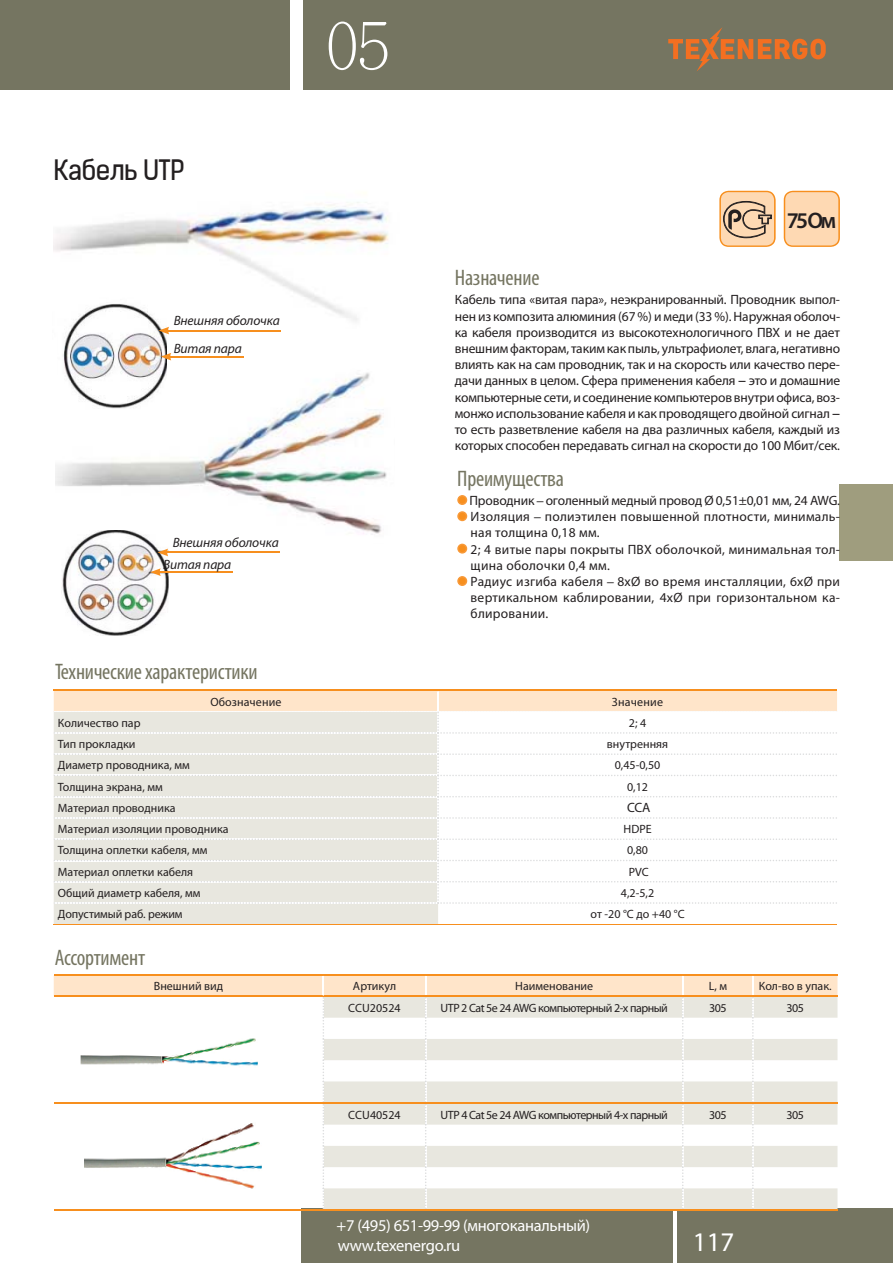
<style>
.page{position:relative;width:893px;height:1263px;background:#fff}
.page>*{position:absolute;margin:0;border:0;box-sizing:border-box;transform-origin:0 0}
.t1{font:65.25px "Adobe Ming Std Light E Ten B5 H";color:#fff}
.t2{font:27px "Kelson Sans Regular RU";letter-spacing:-.02em;color:#231f20}
.t3{font:27px "Myriad Pro";color:#fff}
.t4{font:condensed 22.5px "Myriad Pro";letter-spacing:-.01em;color:#757561}
.t5{font:600 22.5px "Myriad Pro";color:#231f20}
.t6{font:16.5px "Myriad Pro";letter-spacing:-.02em;color:#fff}
.t7{font:13.5px/16.2px "Myriad Pro";letter-spacing:.02em;color:#231f20;text-align:justify}
.t8{font:italic 13.5px/28px "Myriad Pro";letter-spacing:-.01em;color:#231f20}
.t9{font:12px "Myriad Pro";color:#231f20}
.t10{font:12px "Myriad Pro";letter-spacing:-.04em;color:#231f20}
.t11{font:12px "Myriad Pro";letter-spacing:.02em;color:#231f20}
.s1{font-weight:600}
.s2{font-family:"Charter ITC"}
</style>
<div class="page">
<div style="left:0;top:0;width:893px;height:89px;background:#757561"></div>
<div style="left:302px;top:1208px;width:591px;height:55px;background:#757561"></div>
<hr style="left:673px;top:1205px;width:3px;height:58px;background:#fff">
<svg style="left:668px;top:27px;width:158px;height:44px"></svg>
<div style="left:290px;top:0;width:13px;height:104px;background:#fff"></div>
<div style="left:840px;top:484px;width:53px;height:77px;background:#9f9d7e"></div>
<div style="left:54px;top:904px;width:384px;height:20px;background:#e8e7df"></div>
<hr style="left:54px;top:924px;width:384px;height:1px;background:#f78f1e">
<hr style="left:438px;top:924px;width:399px;height:1px;background:#f78f1e">
<svg style="left:54px;top:690px;width:783px;height:214px"></svg>
<hr style="left:54px;top:974px;width:783px;height:2px;background:#f78f1e">
<hr style="left:54px;top:1209px;width:269px;height:1px;background:#f78f1e">
<svg style="left:54px;top:976px;width:783px;height:233px"></svg>
<hr style="left:323px;top:1209px;width:514px;height:1px;background:#f78f1e">
<img style="left:84px;top:1120px;width:184px;height:73px">
<img style="left:81px;top:1016px;width:184px;height:73px">
<svg style="left:784px;top:191px;width:56px;height:56px;background:#fdd3a7"></svg>
<svg style="left:719px;top:191px;width:56px;height:56px;background:#dcb792"></svg>
<img style="left:54px;top:202px;width:335px;height:156px">
<img style="left:55px;top:372px;width:332px;height:162px">
<img style="left:54px;top:291px;width:113px;height:123px">
<hr style="left:167px;top:330px;width:113px;height:1px;background:#f78f1e">
<svg style="left:159px;top:327px;width:10px;height:7px"></svg>
<hr style="left:169px;top:356px;width:75px;height:1px;background:#f78f1e">
<svg style="left:161px;top:353px;width:10px;height:7px"></svg>
<img style="left:62px;top:531px;width:107px;height:105px">
<hr style="left:166px;top:552px;width:113px;height:1px;background:#f78f1e">
<svg style="left:158px;top:549px;width:10px;height:7px"></svg>
<hr style="left:158px;top:571px;width:75px;height:2px;background:#f78f1e">
<svg style="left:150px;top:568px;width:11px;height:8px"></svg>
<svg style="left:457px;top:495px;width:10px;height:10px"></svg>
<svg style="left:457px;top:511px;width:10px;height:10px"></svg>
<svg style="left:457px;top:544px;width:10px;height:10px"></svg>
<svg style="left:457px;top:576px;width:10px;height:10px"></svg>
<h2 class="t2" style="left:54px;top:153px;width:132px">Кабель UTP</h2>
<h1 class="t1" style="left:326px;top:21px;width:66px">05</h1>
<p class="t8" style="left:174px;top:307px;width:108px">Внешняя оболочка<br>Витая пара</p>
<p class="t8" style="left:163px;top:532px;width:117px;line-height:21.6px;text-indent:10px">Внешняя оболочка<br>Витая пара</p>
<h3 class="t4" style="left:55px;top:658px;width:204px">Технические характеристики</h3>
<h3 class="t5" style="left:787px;top:207px;width:51px">75 Ом</h3>
<h3 class="t4" style="left:455px;top:264px;width:86px">Назначение</h3>
<p class="t7" style="left:455px;top:293px;width:387px">Кабель типа «витая пара», неэкранированный. Проводник выпол&shy;нен из композита алюминия (67 %) и меди (33 %). Наружная оболоч&shy;ка кабеля производится из высокотехнологичного ПВХ и не дает внешним факторам, таким как пыль, ультрафиолет, влага, негативно влиять как на сам проводник, так и на скорость или качество пере&shy;дачи данных в целом. Сфера применения кабеля <span class="s1">−</span> это и домашние компьютерные сети, и соединение компьютеров внутри офиса, воз&shy;монжо использование кабеля и как проводящего двойной сигнал <span class="s1">− </span>то есть разветвление кабеля на два различных кабеля, каждый из которых способен передавать сигнал на скорости до 100 Мбит/сек.</p>
<h3 class="t4" style="left:457px;top:465px;width:108px">Преимущества</h3>
<p class="t7" style="left:469px;top:493px;width:372px;text-align:left">Проводник <span class="s2">–</span> оголенный медный провод Ø 0,51±0,01 мм, 24 AWG.<br>Изоляция <span class="s2">–</span> полиэтилен повышенной плотности, минималь&shy;ная толщина 0,18 мм.<br>2; 4 витые пары покрыты ПВХ оболочкой, минимальная тол&shy;щина оболочки 0,4 мм.<br>Радиус изгиба кабеля <span class="s2">–</span> 8xØ во время инсталляции, 6xØ при вертикальном каблировании, 4xØ при горизонтальном ка&shy;блировании.</p>
<p class="t9" style="left:210px;top:697px;width:73px">Обозначение</p>
<p class="t11" style="left:612px;top:697px;width:53px">Значение</p>
<p class="t9" style="left:58px;top:718px;width:84px">Количество пар</p>
<p class="t9" style="left:629px;top:718px;width:19px">2; 4</p>
<p class="t9" style="left:58px;top:739px;width:79px">Тип прокладки</p>
<p class="t9" style="left:607px;top:739px;width:63px">внутренняя</p>
<p class="t9" style="left:58px;top:761px;width:133px">Диаметр проводника, мм</p>
<p class="t9" style="left:615px;top:761px;width:47px">0,45-0,50</p>
<p class="t9" style="left:58px;top:782px;width:106px">Толщина экрана, мм</p>
<p class="t9" style="left:627px;top:782px;width:22px">0,12</p>
<p class="t9" style="left:58px;top:803px;width:119px">Материал проводника</p>
<p class="t7" style="left:627px;top:801px;width:25px">CCA</p>
<p class="t9" style="left:58px;top:825px;width:172px">Материал изоляции проводника</p>
<p class="t9" style="left:623px;top:825px;width:30px">HDPE</p>
<p class="t9" style="left:58px;top:846px;width:151px">Толщина оплетки кабеля, мм</p>
<p class="t9" style="left:627px;top:846px;width:22px">0,80</p>
<p class="t9" style="left:58px;top:867px;width:137px">Материал оплетки кабеля</p>
<p class="t9" style="left:629px;top:867px;width:22px">PVC</p>
<p class="t9" style="left:58px;top:888px;width:144px">Общий диаметр кабеля, мм</p>
<p class="t9" style="left:621px;top:888px;width:35px">4,2-5,2</p>
<p class="t9" style="left:58px;top:910px;width:126px">Допустимый раб. режим</p>
<p class="t9" style="left:590px;top:910px;width:96px">от -20 °С до +40 °С</p>
<h3 class="t4" style="left:55px;top:944px;width:92px">Ассортимент</h3>
<p class="t9" style="left:154px;top:982px;width:71px">Внешний вид</p>
<p class="t9" style="left:353px;top:982px;width:45px">Артикул</p>
<p class="t9" style="left:515px;top:982px;width:80px">Наименование</p>
<p class="t9" style="left:709px;top:982px;width:20px">L, м</p>
<p class="t9" style="left:759px;top:982px;width:74px">Кол-во в упак.</p>
<p class="t9" style="left:348px;top:1003px;width:54px">СCU20524</p>
<p class="t10" style="left:441px;top:1003px;width:229px">UTP 2 Cat 5e 24 AWG компьютерный 2-х парный</p>
<p class="t9" style="left:709px;top:1003px;width:19px">305</p>
<p class="t9" style="left:786px;top:1003px;width:19px">305</p>
<p class="t9" style="left:348px;top:1110px;width:54px">СCU40524</p>
<p class="t10" style="left:441px;top:1110px;width:229px">UTP 4 Cat 5e 24 AWG компьютерный 4-х парный</p>
<p class="t9" style="left:709px;top:1110px;width:19px">305</p>
<p class="t9" style="left:786px;top:1110px;width:19px">305</p>
<p class="t6" style="left:337px;top:1219px;width:255px">+7 (495) 651-99-99 (многоканальный)</p>
<p class="t6" style="left:338px;top:1239px;width:124px">www.texenergo.ru</p>
<h2 class="t3" style="left:693px;top:1232px;width:43px">117</h2>
</div>
